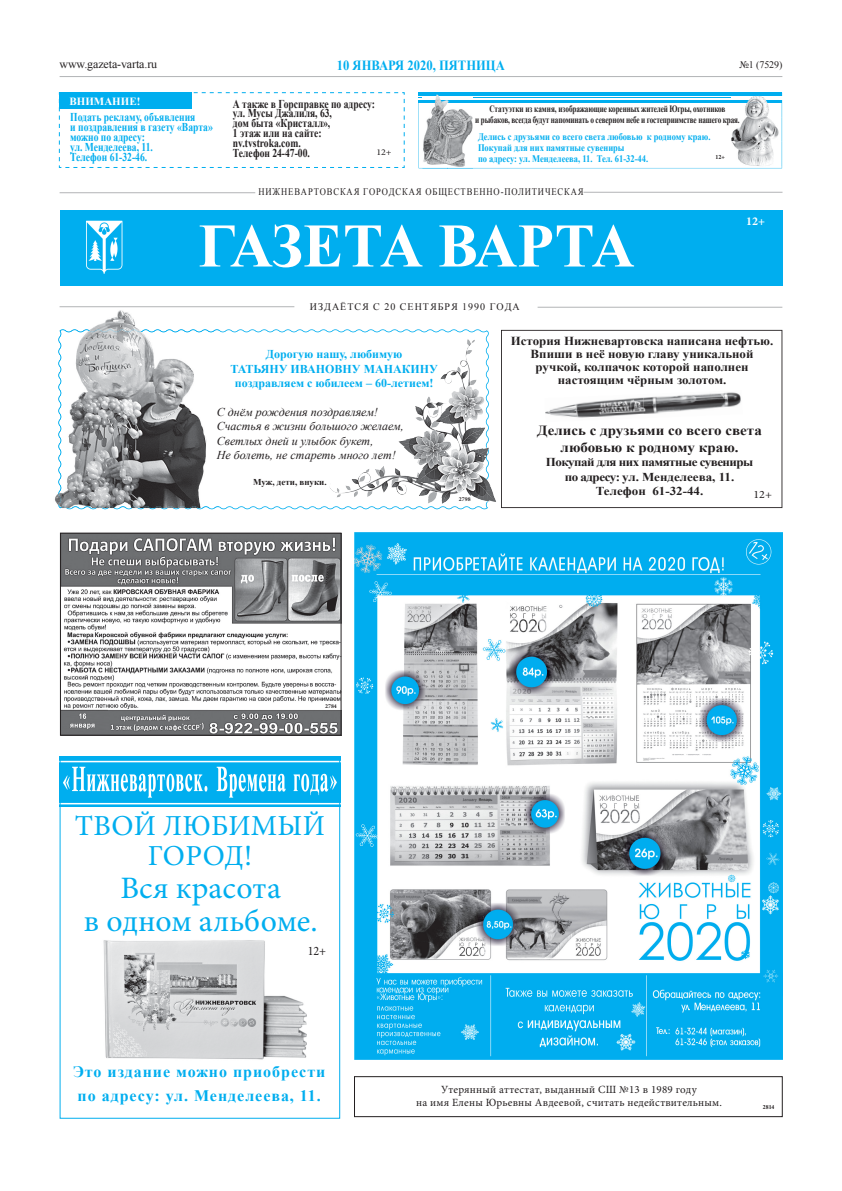
<style>
.page{position:relative;width:842px;height:1191px;background:#fff}
.page>*{position:absolute;margin:0;border:0;box-sizing:border-box;transform-origin:0 0}
.t1{font:700 62px "Times New Roman";letter-spacing:-.025em;color:#fff;scale:.96 1}
.t2{font:31.2px/33px "Minion Pro";color:#00aeef;text-align:center}
.t3{font:29px/30px "Minion Pro";letter-spacing:.01em;color:#00aeef;text-align:center}
.t4{font:700 16px/24px "Times New Roman";letter-spacing:.06em;color:#00aeef}
.t5{font:700 14px "Times New Roman";color:#00aeef;scale:.9 1}
.t6{font:700 13.9px/16.7px "Times New Roman";color:#231f20;text-align:center;scale:1.08 1}
.t7{font:12.9px "Minion Pro";color:#231f20;scale:.93 1}
.t8{font:700 12.2px/13px "Times New Roman";color:#231f20;text-align:center;scale:1.06 1}
.t9{font:700 12.1px/14.5px "Times New Roman";letter-spacing:-.04em;color:#231f20;text-align:center;scale:1.08 1}
.t10{font:700 12px/10px "Times New Roman";color:#231f20;scale:.8 1}
.t11{font:italic 12px/14.4px "Times New Roman";color:#231f20}
.t12{font:700 12px/10px "Times New Roman";color:#00aeef;scale:.8 1}
.t13{font:700 12px/14.4px "Times New Roman";color:#00aeef;text-align:center}
.t14{font:12px "Times New Roman";letter-spacing:-.01em;color:#231f20}
.t15{font:700 12px "Minion Pro";color:#fff}
.t16{font:11.2px "Minion Pro";color:#231f20;scale:1.07 1}
.t17{font:11px/13px "Minion Pro";letter-spacing:.02em;color:#231f20;text-align:center}
.t18{font:700 11px "Times New Roman";color:#fff}
.t19{font:700 10px/11px "Times New Roman";color:#00aeef;scale:.85 1}
.t20{font:10px "Times New Roman";letter-spacing:.1em;color:#231f20;scale:.86 1}
.t21{font:10px "Times New Roman";letter-spacing:.1em;color:#231f20}
.t22{font:700 9.7px/11px "Times New Roman";letter-spacing:-.02em;color:#231f20;text-align:center;scale:.74 1}
.t23{font:700 9px "Times New Roman";color:#231f20}
.t24{font:8.9px "Minion Pro";color:#231f20;scale:1.12 1}
.t25{font:700 6.4px "Minion Pro";color:#231f20;scale:.93 1}
.t26{font:700 5.8px "Minion Pro";color:#231f20}
.t27{font:700 5.8px "Times New Roman";color:#231f20}
.s1{color:#fff}
</style>
<div class="page">
<hr style="left:60px;top:76px;width:722px;height:1px;background:#b2b4b6">
<hr style="left:60px;top:192px;width:195px;height:1px;background:#b2b4b6">
<hr style="left:584px;top:192px;width:199px;height:1px;background:#b2b4b6">
<hr style="left:538px;top:307px;width:244px;height:1px;background:#b2b4b6">
<hr style="left:60px;top:306px;width:234px;height:1px;background:#b2b4b6">
<svg style="left:58px;top:92px;width:347px;height:76px"></svg>
<div style="left:60px;top:210px;width:722px;height:75px;background:#00aeef"></div>
<img style="left:86px;top:220px;width:37px;height:54px">
<div style="left:354px;top:1077px;width:428px;height:40px;border:1px solid #231f20"></div>
<img style="left:62px;top:535px;width:277px;height:198px">
<div style="left:60px;top:533px;width:281px;height:202px;border:1px solid #231f20"></div>
<img style="left:354px;top:532px;width:428px;height:528px">
<img style="left:103px;top:940px;width:203px;height:120px">
<img style="left:62px;top:758px;width:276px;height:49px">
<div style="left:60px;top:756px;width:280px;height:363px;border:1px solid #00aeef"></div>
<img style="left:782px;top:94px;width:1px;height:72px">
<svg style="left:419px;top:93px;width:363px;height:76px"></svg>
<img style="left:422px;top:97px;width:51px;height:3px">
<svg style="left:58px;top:329px;width:431px;height:180px"></svg>
<svg style="left:501px;top:330px;width:281px;height:178px"></svg>
<img style="left:544px;top:394px;width:100px;height:28px">
<img style="left:643px;top:390px;width:100px;height:28px">
<img style="left:330px;top:339px;width:166px;height:165px">
<img style="left:59px;top:330px;width:160px;height:145px">
<img style="left:58px;top:475px;width:161px;height:33px">
<svg style="left:217px;top:407px;width:2px;height:55px"></svg>
<p class="t14" style="left:60px;top:57px;width:99px">www.gazeta-varta.ru</p>
<h3 class="t5" style="left:337px;top:57px;width:188px">10 ЯНВАРЯ 2020, ПЯТНИЦА</h3>
<p class="t21" style="left:739px;top:59px;width:44px">№1 (7529)</p>
<p class="t18" style="left:70px;top:95px;width:72px">ВНИМАНИЕ!</p>
<p class="t12" style="left:70px;top:112px;width:180px">Подать рекламу, объявления<br>и поздравления в газету «Варта» можно по адресу:<br>ул. Менделеева, 11.<br>Телефон 61-32-46.</p>
<p class="t10" style="left:233px;top:98px;width:179px">А также в Горсправке по адресу: ул. Мусы Джалиля, 63,<br>дом быта «Кристалл»,<br>1 этаж или на сайте: nv.tvstroka.com.<br>Телефон 24-47-00.</p>
<p class="t24" style="left:376px;top:149px;width:15px">12+</p>
<p class="t22" style="left:475px;top:104px;width:359px">Статуэтки из камня, изображающие коренных жителей Югры, охотников<br>и рыбаков, всегда будут напоминать о северном небе и гостеприимстве нашего края.</p>
<p class="t19" style="left:478px;top:131px;width:275px">Делись с друзьями со всего света любовью к родному краю.<br>Покупай для них памятные сувениры<br>по адресу: ул. Менделеева, 11. Тел. 61-32-44.</p>
<p class="t25" style="left:715px;top:155px;width:12px">12+</p>
<p class="t20" style="left:258px;top:186px;width:380px">НИЖНЕВАРТОВСКАЯ ГОРОДСКАЯ ОБЩЕСТВЕННО-ПОЛИТИЧЕСКАЯ</p>
<h1 class="t1" style="left:198px;top:211px;width:456px">ГАЗЕТА ВАРТА</h1>
<p class="t21" style="left:310px;top:301px;width:211px">ИЗДАЁТСЯ С 20 СЕНТЯБРЯ 1990 ГОДА</p>
<p class="t15" style="left:746px;top:216px;width:20px">12+</p>
<p class="t13" style="left:231px;top:347px;width:209px">Дорогую нашу, любимую<br>ТАТЬЯНУ ИВАНОВНУ МАНАКИНУ поздравляем с юбилеем – 60-летием!</p>
<p class="t11" style="left:217px;top:405px;width:188px">С днём рождения поздравляем!<br>Счастья в жизни большого желаем,<br>Светлых дней и улыбок букет,<br>Не болеть, не стареть много лет!</p>
<p class="t23" style="left:253px;top:477px;width:75px">Муж, дети, внуки.</p>
<p class="t26" style="left:459px;top:497px;width:13px">2798</p>
<p class="t8" style="left:511px;top:334px;width:249px">История Нижневартовска написана нефтью.<br>Впиши в неё новую главу уникальной ручкой, колпачок которой наполнен настоящим чёрным золотом.</p>
<h3 class="t6" style="left:537px;top:422px;width:210px">Делись с друзьями со всего света любовью к родному краю.</h3>
<p class="t9" style="left:546px;top:455px;width:194px">Покупай для них памятные сувениры по адресу: ул. Менделеева, 11.<br>Телефон 61-32-44.</p>
<p class="t16" style="left:754px;top:490px;width:19px">12+</p>
<p class="t26" style="left:325px;top:703px;width:13px">2784</p>
<h3 class="t3" style="left:75px;top:813px;width:252px">ТВОЙ ЛЮБИМЫЙ<br>ГОРОД!</h3>
<h2 class="t2" style="left:84px;top:874px;width:235px">Вся красота<br>в одном альбоме.</h2>
<h3 class="t7" style="left:308px;top:946px;width:21px">12+</h3>
<h3 class="t4" style="left:73px;top:1060px;width:254px">Это издание можно приобрести по адресу: <span class="s1">ул.</span> Менделеева<span class="s1">, 11.</span></h3>
<p class="t17" style="left:416px;top:1084px;width:307px">Утерянный аттестат, выданный СШ №13 в 1989 году<br>на имя Елены Юрьевны Авдеевой, считать недействительным.</p>
<p class="t27" style="left:763px;top:1104px;width:13px">2814</p>
</div>
